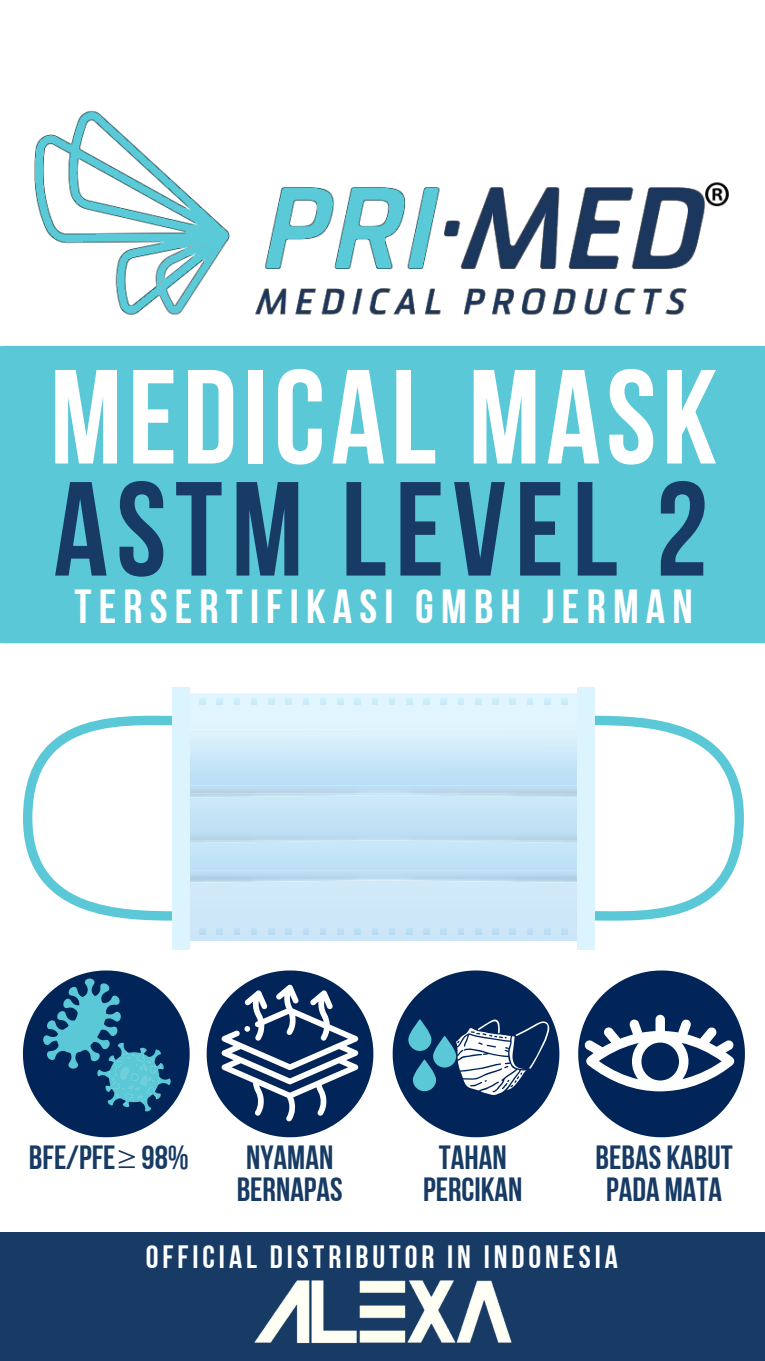
<style>
.page{position:relative;width:765px;height:1361px;background:#fff}
.page>*{position:absolute;margin:0;border:0;box-sizing:border-box;transform-origin:0 0}
.t1{font:133.6px "Bebas Neue Cyrillic";letter-spacing:.04em;color:#fff}
.t2{font:133.6px "Bebas Neue Cyrillic";letter-spacing:.065em;color:#173b64}
.t3{font:47.8px "Bebas Neue Cyrillic";letter-spacing:.15em;color:#fff}
.t4{font:33.4px/32.6px "Bebas Neue Cyrillic";color:#173b64;text-align:center}
.t5{font:32.2px "Bebas Neue Cyrillic";letter-spacing:.12em;color:#fff}
</style>
<div class="page">
<div style="left:0;top:346px;width:765px;height:297px;background:#5ac8d6"></div>
<svg style="left:190px;top:693px;width:387px;height:248px;background:#d4ecf9"></svg>
<img style="left:190px;top:879px;width:387px;height:4px">
<div style="left:190px;top:843px;width:387px;height:27px;background:#c2e3f7"></div>
<img style="left:190px;top:870px;width:387px;height:9px">
<div style="left:190px;top:798px;width:387px;height:45px;background:#c4e4f7"></div>
<img style="left:190px;top:831px;width:387px;height:9px">
<svg style="left:23px;top:715px;width:149px;height:205px"></svg>
<img style="left:190px;top:793px;width:387px;height:5px">
<div style="left:190px;top:729px;width:387px;height:21px;background:#d9f1fb"></div>
<img style="left:190px;top:750px;width:387px;height:43px">
<svg style="left:595px;top:715px;width:149px;height:205px"></svg>
<div style="left:172px;top:687px;width:18px;height:262px;background:#dbf4fd"></div>
<div style="left:577px;top:687px;width:18px;height:262px;background:#dbf4fd"></div>
<svg style="left:200px;top:699px;width:5px;height:5px"></svg>
<svg style="left:217px;top:699px;width:5px;height:5px"></svg>
<svg style="left:234px;top:699px;width:6px;height:5px"></svg>
<svg style="left:251px;top:699px;width:6px;height:5px"></svg>
<svg style="left:269px;top:699px;width:5px;height:5px"></svg>
<svg style="left:286px;top:699px;width:5px;height:5px"></svg>
<svg style="left:303px;top:699px;width:6px;height:5px"></svg>
<svg style="left:320px;top:699px;width:6px;height:5px"></svg>
<svg style="left:338px;top:699px;width:5px;height:5px"></svg>
<svg style="left:355px;top:699px;width:5px;height:5px"></svg>
<svg style="left:372px;top:699px;width:6px;height:5px"></svg>
<svg style="left:389px;top:699px;width:6px;height:5px"></svg>
<svg style="left:407px;top:699px;width:5px;height:5px"></svg>
<svg style="left:424px;top:699px;width:5px;height:5px"></svg>
<svg style="left:441px;top:699px;width:6px;height:5px"></svg>
<svg style="left:458px;top:699px;width:6px;height:5px"></svg>
<svg style="left:475px;top:699px;width:6px;height:5px"></svg>
<svg style="left:493px;top:699px;width:5px;height:5px"></svg>
<svg style="left:510px;top:699px;width:6px;height:5px"></svg>
<svg style="left:527px;top:699px;width:6px;height:5px"></svg>
<svg style="left:544px;top:699px;width:6px;height:5px"></svg>
<svg style="left:562px;top:699px;width:5px;height:5px"></svg>
<svg style="left:200px;top:928px;width:5px;height:6px"></svg>
<svg style="left:217px;top:928px;width:5px;height:6px"></svg>
<svg style="left:234px;top:928px;width:6px;height:6px"></svg>
<svg style="left:251px;top:928px;width:6px;height:6px"></svg>
<svg style="left:269px;top:928px;width:5px;height:6px"></svg>
<svg style="left:286px;top:928px;width:5px;height:6px"></svg>
<svg style="left:303px;top:928px;width:6px;height:6px"></svg>
<svg style="left:320px;top:928px;width:6px;height:6px"></svg>
<svg style="left:338px;top:928px;width:5px;height:6px"></svg>
<svg style="left:355px;top:928px;width:5px;height:6px"></svg>
<svg style="left:372px;top:928px;width:6px;height:6px"></svg>
<svg style="left:389px;top:928px;width:6px;height:6px"></svg>
<svg style="left:407px;top:928px;width:5px;height:6px"></svg>
<svg style="left:424px;top:928px;width:5px;height:6px"></svg>
<svg style="left:441px;top:928px;width:6px;height:6px"></svg>
<svg style="left:458px;top:928px;width:6px;height:6px"></svg>
<svg style="left:475px;top:928px;width:6px;height:6px"></svg>
<svg style="left:493px;top:928px;width:5px;height:6px"></svg>
<svg style="left:510px;top:928px;width:6px;height:6px"></svg>
<svg style="left:527px;top:928px;width:6px;height:6px"></svg>
<svg style="left:544px;top:928px;width:6px;height:6px"></svg>
<svg style="left:562px;top:928px;width:5px;height:6px"></svg>
<svg style="left:207px;top:970px;width:166px;height:167px"></svg>
<div style="left:0;top:1232px;width:765px;height:128px;background:#173b64"></div>
<img style="left:254px;top:1280px;width:258px;height:63px">
<svg style="left:578px;top:970px;width:167px;height:167px"></svg>
<svg style="left:393px;top:970px;width:166px;height:167px"></svg>
<svg style="left:433px;top:1035px;width:23px;height:32px"></svg>
<svg style="left:413px;top:1059px;width:23px;height:32px"></svg>
<svg style="left:408px;top:1019px;width:23px;height:32px"></svg>
<svg style="left:23px;top:970px;width:167px;height:167px"></svg>
<svg style="left:118px;top:1150px;width:17px;height:18px"></svg>
<img style="left:34px;top:110px;width:695px;height:205px">
<p class="t1" style="left:50px;top:363px;width:669px">MEDICAL MASK</p>
<p class="t2" style="left:54px;top:475px;width:656px">ASTM LEVEL 2</p>
<p class="t3" style="left:74px;top:587px;width:620px">TERSERTIFIKASI GMBH JERMAN</p>
<p class="t4" style="left:29px;top:1144px;width:162px">BFE/PFE 98%</p>
<p class="t4" style="left:237px;top:1144px;width:108px;text-align:left">NYAMAN<br>BERNAPAS</p>
<p class="t4" style="left:423px;top:1144px;width:101px">TAHAN<br>PERCIKAN</p>
<p class="t4" style="left:596px;top:1144px;width:139px">BEBAS KABUT<br>PADA MATA</p>
<p class="t5" style="left:146px;top:1243px;width:474px">OFFICIAL DISTRIBUTOR IN INDONESIA</p>
</div>
